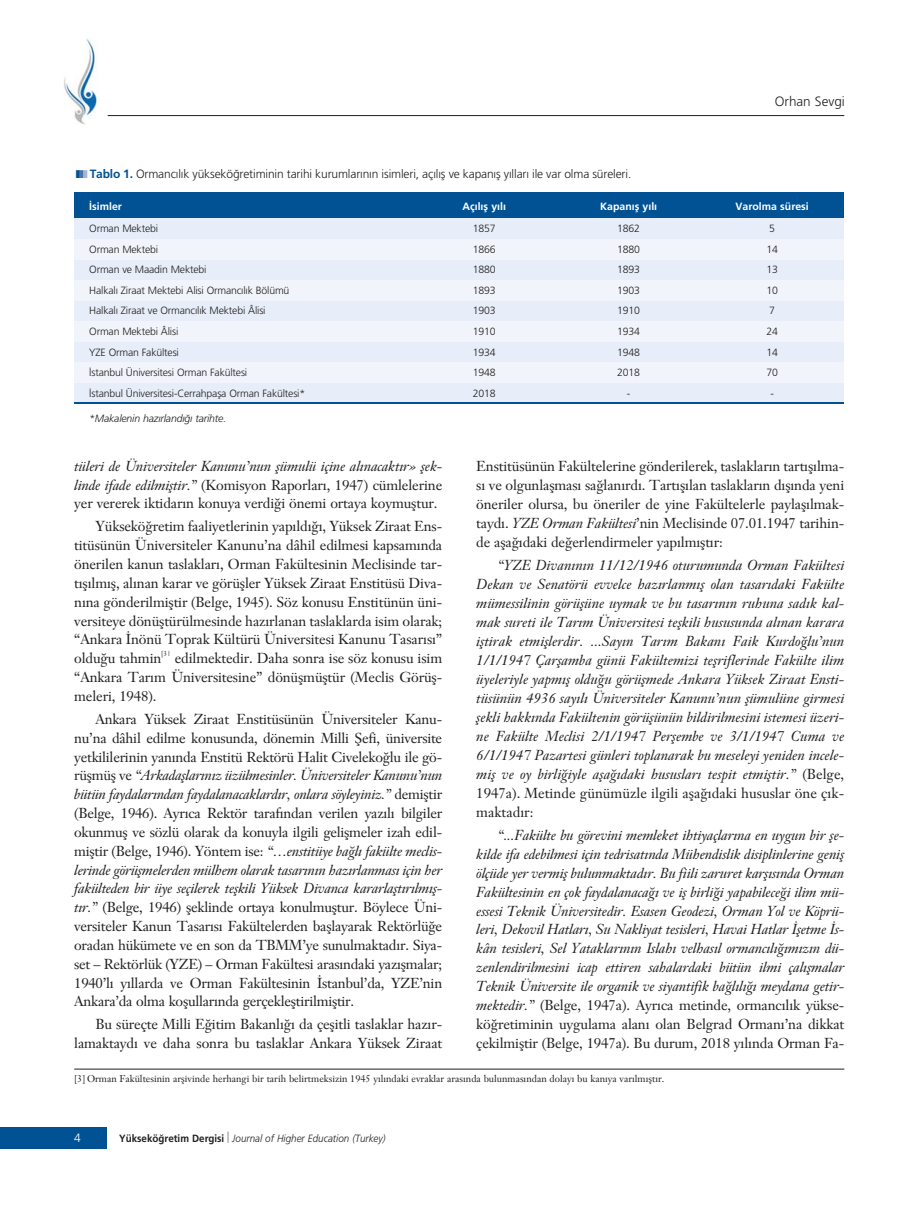
<style>
.page{position:relative;width:919px;height:1217px;background:#fff}
.page>*{position:absolute;margin:0;border:0;box-sizing:border-box;transform-origin:0 0}
.t1{font:14.25px/18.8px "Janson Text";letter-spacing:-.01em;color:#231f20;text-align:justify}
.t2{font:italic 14.25px/18.9px "Janson Text";letter-spacing:-.005em;color:#231f20;text-align:justify}
.t3{font:300 13.5px "Frutiger";color:#231f20}
.t4{font:300 12px "Frutiger";letter-spacing:-.01em;color:#231f20}
.t5{font:300 12px "Frutiger";color:#fff}
.t6{font:300 10.5px "Frutiger";letter-spacing:-.015em;color:#231f20}
.t7{font:italic 300 10.5px "Frutiger";color:#231f20;scale:.94 1}
.t8{font:700 10.5px "Frutiger";color:#fff}
.t9{font:italic 300 10.5px "Frutiger";color:#231f20}
.t10{font:9.75px "Janson Text";color:#231f20}
.t11{font:7.2px "Janson Text";color:#231f20}
.s1{color:#005295}
.s2{color:#4973ac}
.s3{color:#a4b5d6}
.s4{font-weight:700;color:#005295}
.s5{font-style:italic}
.s6{font-style:normal}
.s7{font-weight:700;font-style:normal}
</style>
<div class="page">
<div style="left:0;top:1127px;width:106px;height:21px;background:#005295"></div>
<img style="left:64px;top:38px;width:34px;height:87px">
<hr style="left:108px;top:115px;width:736px;height:1px;background:#231f20">
<div style="left:97px;top:107px;width:10px;height:9px;background:#fff"></div>
<div style="left:74px;top:218px;width:769px;height:185px;background:#e7eef9"></div>
<div style="left:74px;top:239px;width:769px;height:20px;background:#f1f5fb"></div>
<div style="left:74px;top:280px;width:769px;height:20px;background:#f1f5fb"></div>
<div style="left:74px;top:321px;width:769px;height:20px;background:#f1f5fb"></div>
<div style="left:74px;top:362px;width:769px;height:20px;background:#f1f5fb"></div>
<div style="left:74px;top:193px;width:769px;height:25px;background:#005295"></div>
<hr style="left:74px;top:402px;width:769px;height:2px;background:#005295">
<hr style="left:74px;top:1068px;width:770px;height:1px;background:#231f20">
<p class="t3" style="left:774px;top:96px;width:72px">Orhan Sevgi</p>
<p class="t4" style="left:76px;top:169px;width:557px"><span class="s1">❚</span><span class="s2">❚</span><span class="s3">❚</span> <span class="s4">Tablo 1.</span> Ormanc›l›k yüksekö¤retiminin tarihi kurumlar›n›n isimleri, aç›l›fl ve kapan›fl y›llar› ile var olma süreleri.</p>
<p class="t8" style="left:89px;top:202px;width:34px">‹simler</p>
<p class="t8" style="left:462px;top:202px;width:45px">Aç›l›fl y›l›</p>
<p class="t8" style="left:600px;top:202px;width:58px">Kapan›fl y›l›</p>
<p class="t8" style="left:735px;top:202px;width:75px">Varolma süresi</p>
<p class="t6" style="left:89px;top:224px;width:70px">Orman Mektebi</p>
<p class="t6" style="left:473px;top:224px;width:24px">1857</p>
<p class="t6" style="left:617px;top:224px;width:24px">1862</p>
<p class="t6" style="left:769px;top:224px;width:7px">5</p>
<p class="t6" style="left:89px;top:245px;width:70px">Orman Mektebi</p>
<p class="t6" style="left:473px;top:245px;width:24px">1866</p>
<p class="t6" style="left:617px;top:245px;width:24px">1880</p>
<p class="t6" style="left:766px;top:245px;width:13px">14</p>
<p class="t6" style="left:89px;top:265px;width:119px">Orman ve Maadin Mektebi</p>
<p class="t6" style="left:473px;top:265px;width:24px">1880</p>
<p class="t6" style="left:617px;top:265px;width:24px">1893</p>
<p class="t6" style="left:766px;top:265px;width:13px">13</p>
<p class="t6" style="left:89px;top:286px;width:202px">Halkal› Ziraat Mektebi Alisi Ormanc›l›k Bölümü</p>
<p class="t6" style="left:473px;top:286px;width:24px">1893</p>
<p class="t6" style="left:617px;top:286px;width:24px">1903</p>
<p class="t6" style="left:766px;top:286px;width:13px">10</p>
<p class="t6" style="left:89px;top:306px;width:178px">Halkal› Ziraat ve Ormanc›l›k Mektebi Âlisi</p>
<p class="t6" style="left:473px;top:306px;width:24px">1903</p>
<p class="t6" style="left:617px;top:306px;width:24px">1910</p>
<p class="t6" style="left:769px;top:306px;width:7px">7</p>
<p class="t6" style="left:89px;top:327px;width:90px">Orman Mektebi Âlisi</p>
<p class="t6" style="left:473px;top:327px;width:24px">1910</p>
<p class="t6" style="left:617px;top:327px;width:24px">1934</p>
<p class="t6" style="left:766px;top:327px;width:13px">24</p>
<p class="t6" style="left:89px;top:348px;width:91px">YZE Orman Fakültesi</p>
<p class="t6" style="left:473px;top:348px;width:24px">1934</p>
<p class="t6" style="left:617px;top:348px;width:24px">1948</p>
<p class="t6" style="left:766px;top:348px;width:13px">14</p>
<p class="t6" style="left:89px;top:368px;width:159px">‹stanbul Üniversitesi Orman Fakültesi</p>
<p class="t6" style="left:473px;top:368px;width:24px">1948</p>
<p class="t6" style="left:617px;top:368px;width:24px">2018</p>
<p class="t6" style="left:766px;top:368px;width:13px">70</p>
<p class="t6" style="left:89px;top:389px;width:217px">‹stanbul Üniversitesi-Cerrahpafla Orman Fakültesi*</p>
<p class="t6" style="left:473px;top:389px;width:24px">2018</p>
<p class="t6" style="left:627px;top:389px;width:5px">-</p>
<p class="t6" style="left:770px;top:389px;width:5px">-</p>
<p class="t9" style="left:89px;top:414px;width:138px">*Makalenin haz›rland›¤› tarihte.</p>
<p class="t1" style="left:74px;top:458px;width:369px"><span class="s5">tüleri de Üniversiteler Kanunu’nun flümulü içine al›nacakt›r» flek&shy;linde ifade edilmifltir.”</span> (Komisyon Raporlar›, 1947) cümlelerine yer vererek iktidar›n konuya verdi¤i önemi ortaya koymufltur.</p>
<p class="t1" style="left:74px;top:518px;width:369px;text-indent:21px">Yüksekö¤retim faaliyetlerinin yap›ld›¤›, Yüksek Ziraat Ens&shy;titüsünün Üniversiteler Kanunu’na dâhil edilmesi kapsam›nda önerilen kanun taslaklar›, Orman Fakültesinin Meclisinde tar&shy;t›fl›lm›fl, al›nan karar ve görüfller Yüksek Ziraat Enstitüsü Diva&shy;n›na gönderilmifltir (Belge, 1945). Söz konusu Enstitünün üni&shy;versiteye dönüfltürülmesinde haz›rlanan taslaklarda isim olarak; “Ankara ‹nönü Toprak Kültürü Üniversitesi Kanunu Tasar›s›” oldu¤u tahmin</p>
<p class="t11" style="left:161px;top:650px;width:11px">[3|</p>
<p class="t1" style="left:74px;top:650px;width:369px;text-indent:100px">edilmektedir. Daha sonra ise söz konusu isim “Ankara Tar›m Üniversitesine” dönüflmüfltür (Meclis Görüfl&shy;meleri, 1948).</p>
<p class="t1" style="left:74px;top:711px;width:369px;text-indent:21px">Ankara Yüksek Ziraat Enstitüsünün Üniversiteler Kanu&shy;nu’na dâhil edilme konusunda, dönemin Milli fiefi, üniversite yetkililerinin yan›nda Enstitü Rektörü Halit Civeleko¤lu ile gö&shy;rüflmüfl ve <span class="s5">“Arkadafllar›n›z üzülmesinler. Üniversiteler Kanunu’nun bütün faydalar›ndan faydalanacaklard›r, onlara söyleyiniz.”</span> demifltir (Belge, 1946). Ayr›ca Rektör taraf›ndan verilen yaz›l› bilgiler okunmufl ve sözlü olarak da konuyla ilgili geliflmeler izah edil&shy;mifltir (Belge, 1946). Yöntem ise: <span class="s5">“…enstitüye ba¤l› fakülte meclis&shy;lerinde görüflmelerden mülhem olarak tasar›n›n haz›rlanmas› için her fakülteden bir üye seçilerek teflkili Yüksek Divanca kararlaflt›r›lm›fl&shy;t›r.”</span> (Belge, 1946) fleklinde ortaya konulmufltur. Böylece Üni&shy;versiteler Kanun Tasar›s› Fakültelerden bafllayarak Rektörlü¤e oradan hükümete ve en son da TBMM’ye sunulmaktad›r. Siya&shy;set – Rektörlük (YZE) – Orman Fakültesi aras›ndaki yaz›flmalar; 1940’l› y›llarda ve Orman Fakültesinin ‹stanbul’da, YZE’nin Ankara’da olma koflullar›nda gerçeklefltirilmifltir.</p>
<p class="t1" style="left:74px;top:1016px;width:369px;text-align:right">Bu süreçte Milli E¤itim Bakanl›¤› da çeflitli taslaklar haz›r&shy;lamaktayd› ve daha sonra bu taslaklar Ankara Yüksek Ziraat</p>
<p class="t1" style="left:476px;top:458px;width:369px">Enstitüsünün Fakültelerine gönderilerek, taslaklar›n tart›fl›lma&shy;s› ve olgunlaflmas› sa¤lan›rd›. Tart›fl›lan taslaklar›n d›fl›nda yeni öneriler olursa, bu öneriler de yine Fakültelerle paylafl›lmak&shy;tayd›. <span class="s5">YZE Orman Fakültesi</span>’nin Meclisinde 07.01.1947 tarihin&shy;de afla¤›daki de¤erlendirmeler yap›lm›flt›r:</p>
<p class="t2" style="left:476px;top:557px;width:369px;text-indent:21px">“YZE Divan›n›n 11/12/1946 oturumunda Orman Fakültesi Dekan ve Senatörü evvelce haz›rlanm›fl olan tasar›daki Fakülte mümessilinin görüflüne uymak ve bu tasar›n›n ruhuna sad›k kal&shy;mak sureti ile Tar›m Üniversitesi teflkili hususunda al›nan karara ifltirak etmifllerdir. ...Say›n Tar›m Bakan› Faik Kurdo¤lu’nun 1/1/1947 Çarflamba günü Fakültemizi teflriflerinde Fakülte ilim üyeleriyle yapm›fl oldu¤u görüflmede Ankara Yüksek Ziraat Ensti&shy;tüsünün 4936 say›l› Üniversiteler Kanunu’nun flümulüne girmesi flekli hakk›nda Fakültenin görüflünün bildirilmesini istemesi üzeri&shy;ne Fakülte Meclisi 2/1/1947 Perflembe ve 3/1/1947 Cuma ve 6/1/1947 Pazartesi günleri toplanarak bu meseleyi yeniden incele&shy;mifl ve oy birli¤iyle afla¤›daki hususlar› tespit etmifltir.” <span class="s6">(Belge, 1947a). Metinde günümüzle ilgili afla¤›daki hususlar öne ç›k&shy;maktad›r:</span></p>
<p class="t2" style="left:476px;top:827px;width:370px;text-indent:21px">“...Fakülte bu görevini memleket ihtiyaçlar›na en uygun bir fle&shy;kilde ifa edebilmesi için tedrisat›nda Mühendislik disiplinlerine genifl ölçüde yer vermifl bulunmaktad›r. Bu fiili zaruret karfl›s›nda Orman Fakültesinin en çok faydalanaca¤› ve ifl birli¤i yapabilece¤i ilim mü&shy;essesi Teknik Üniversitedir. Esasen Geodezi, Orman Yol ve Köprü&shy;leri, Dekovil Hatlar›, Su Nakliyat tesisleri, Havai Hatlar ‹fletme ‹s&shy;kân tesisleri, Sel Yataklar›n›n Islah› velhas›l ormanc›l›¤›m›z›n dü&shy;zenlendirilmesini icap ettiren sahalardaki bütün ilmi çal›flmalar Teknik Üniversite ile organik ve siyantifik ba¤l›l›¤› meydana getir&shy;mektedir.” <span class="s6">(Belge, 1947a). Ayr›ca metinde, ormanc›l›k yükse&shy;kö¤retiminin uygulama alan› olan Belgrad Orman›’na dikkat çekilmifltir (Belge, 1947a). Bu durum, 2018 y›l›nda Orman Fa-</span></p>
<p class="t10" style="left:74px;top:1074px;width:591px">[3] Orman Fakültesinin arflivinde herhangi bir tarih belirtmeksizin 1945 y›l›ndaki evraklar aras›nda bulunmas›ndan dolay› bu kan›ya var›lm›flt›r.</p>
<p class="t5" style="left:74px;top:1132px;width:8px">4</p>
<p class="t7" style="left:119px;top:1133px;width:285px"><span class="s7">Yüksekö¤retim Dergisi</span> Journal of Higher Education (Turkey)</p>
</div>
